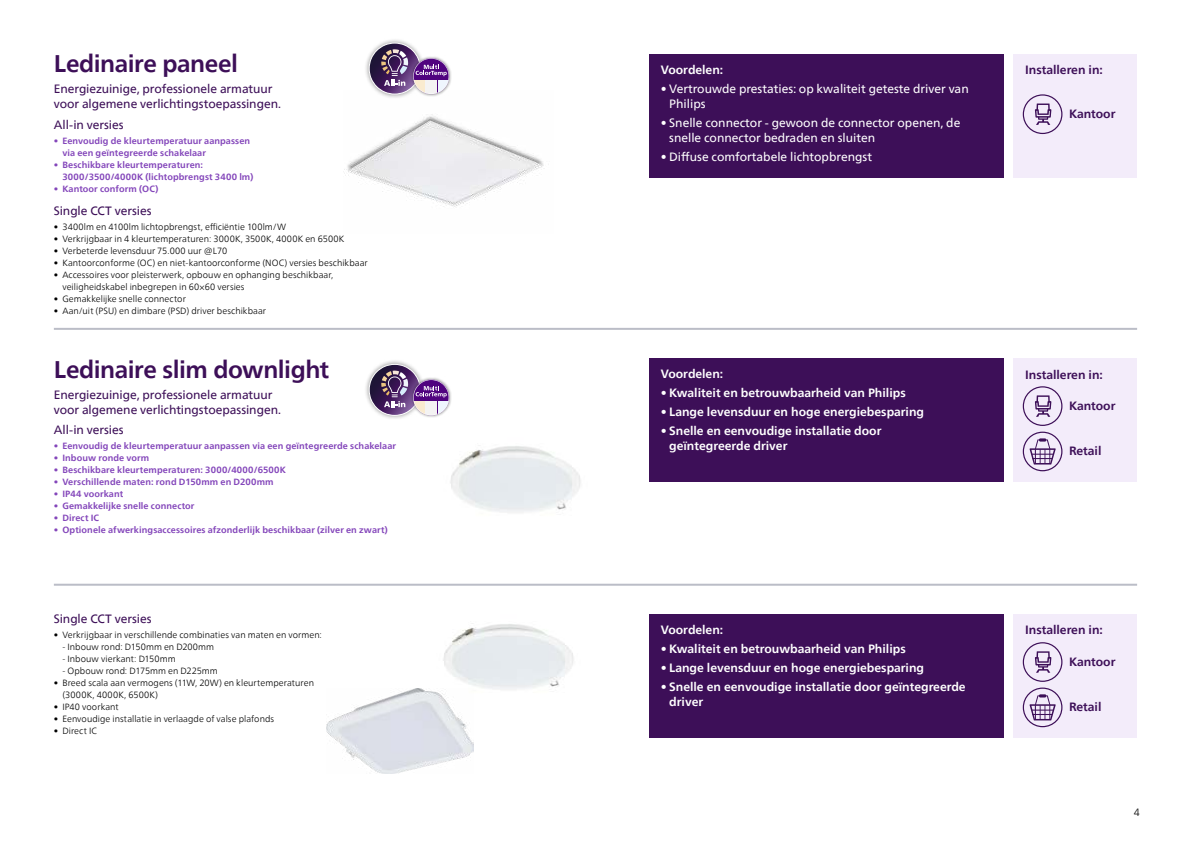
<style>
.page{position:relative;width:1191px;height:842px;background:#fff}
.page>*{position:absolute;margin:0;border:0;box-sizing:border-box;transform-origin:0 0}
.t1{font:700 24px "Neue Frutiger World";letter-spacing:-.02em;color:#3d0f58}
.t2{font:700 12px/15px "Neue Frutiger World";color:#fff}
.t3{font:12px/15px "Neue Frutiger World";letter-spacing:-.005em;color:#3d0f58}
.t4{font:12px/15px "Neue Frutiger World";color:#fff}
.t5{font:700 12px "Neue Frutiger World";color:#3d0f58}
.t6{font:300 10.5px "Neue Frutiger World";color:#000}
.t7{font:300 9px/12px "Neue Frutiger World";letter-spacing:.005em;color:#000}
.t8{font:700 9px/12px "Neue Frutiger World";letter-spacing:.01em;color:#8345ba}
</style>
<div class="page">
<div style="left:364px;top:38px;width:61px;height:61px;background:#000;opacity:.4"></div>
<div style="left:411px;top:55px;width:40px;height:41px;background:#000;opacity:.4"></div>
<svg style="left:369px;top:43px;width:80px;height:48px"></svg>
<img style="left:343px;top:91px;width:202px;height:116px">
<img style="left:443px;top:623px;width:131px;height:67px">
<img style="left:450px;top:446px;width:131px;height:67px">
<img style="left:326px;top:689px;width:147px;height:84px">
<div style="left:364px;top:360px;width:61px;height:61px;background:#000;opacity:.4"></div>
<div style="left:411px;top:377px;width:40px;height:41px;background:#000;opacity:.4"></div>
<svg style="left:369px;top:364px;width:80px;height:52px"></svg>
<hr style="left:54px;top:328px;width:1083px;height:2px;background:#bbbdc7">
<div style="left:649px;top:54px;width:354px;height:123px;background:#3d0f58"></div>
<div style="left:1013px;top:54px;width:124px;height:123px;background:#f3ecfa"></div>
<svg style="left:1035px;top:103px;width:16px;height:22px"></svg>
<div style="left:1022px;top:94px;width:40px;height:40px;border:1px solid #3d0f58;border-radius:50%"></div>
<hr style="left:54px;top:584px;width:1083px;height:2px;background:#bbbdc7">
<div style="left:649px;top:358px;width:354px;height:123px;background:#3d0f58"></div>
<div style="left:649px;top:614px;width:354px;height:123px;background:#3d0f58"></div>
<div style="left:1013px;top:358px;width:124px;height:123px;background:#f3ecfa"></div>
<svg style="left:1035px;top:395px;width:16px;height:22px"></svg>
<div style="left:1022px;top:386px;width:40px;height:40px;border:1px solid #3d0f58;border-radius:50%"></div>
<svg style="left:1029px;top:438px;width:26px;height:26px"></svg>
<div style="left:1022px;top:432px;width:40px;height:39px;border:1px solid #3d0f58;border-radius:50%"></div>
<div style="left:1013px;top:614px;width:124px;height:123px;background:#f3ecfa"></div>
<svg style="left:1035px;top:651px;width:16px;height:22px"></svg>
<div style="left:1022px;top:642px;width:40px;height:40px;border:1px solid #3d0f58;border-radius:50%"></div>
<svg style="left:1029px;top:694px;width:26px;height:26px"></svg>
<div style="left:1022px;top:687px;width:40px;height:40px;border:1px solid #3d0f58;border-radius:50%"></div>
<h1 class="t1" style="left:54px;top:43px;width:186px">Ledinaire paneel</h1>
<h2 class="t3" style="left:54px;top:82px;width:229px">Energiezuinige, professionele armatuur voor algemene verlichtingstoepassingen.</h2>
<h2 class="t3" style="left:54px;top:117px;width:71px">All-in versies</h2>
<p class="t8" style="left:62px;top:134px;width:189px;text-indent:-9px">• Eenvoudig de kleurtemperatuur aanpassen via een geïntegreerde schakelaar</p>
<p class="t8" style="left:62px;top:158px;width:192px;text-indent:-9px">• Beschikbare kleurtemperaturen:<br>3000/3500/4000K (lichtopbrengst 3400 lm)</p>
<p class="t8" style="left:54px;top:182px;width:106px">• Kantoor conform (OC)</p>
<h2 class="t3" style="left:54px;top:204px;width:99px">Single CCT versies</h2>
<p class="t7" style="left:54px;top:221px;width:234px">• 3400lm en 4100lm lichtopbrengst, efficiëntie 100lm/W</p>
<p class="t7" style="left:54px;top:233px;width:292px">• Verkrijgbaar in 4 kleurtemperaturen: 3000K, 3500K, 4000K en 6500K</p>
<p class="t7" style="left:54px;top:245px;width:175px">• Verbeterde levensduur 75.000 uur @L70</p>
<p class="t7" style="left:54px;top:257px;width:315px">• Kantoorconforme (OC) en niet-kantoorconforme (NOC) versies beschikbaar</p>
<p class="t7" style="left:62px;top:269px;width:272px;text-indent:-9px">• Accessoires voor pleisterwerk, opbouw en ophanging beschikbaar, veiligheidskabel inbegrepen in 60×60 versies</p>
<p class="t7" style="left:54px;top:293px;width:133px">• Gemakkelijke snelle connector</p>
<p class="t7" style="left:54px;top:305px;width:214px">• Aan/uit (PSU) en dimbare (PSD) driver beschikbaar</p>
<h1 class="t1" style="left:54px;top:348px;width:277px">Ledinaire slim downlight</h1>
<h2 class="t3" style="left:54px;top:387px;width:229px">Energiezuinige, professionele armatuur voor algemene verlichtingstoepassingen.</h2>
<h2 class="t3" style="left:54px;top:423px;width:71px">All-in versies</h2>
<p class="t8" style="left:54px;top:440px;width:344px">• Eenvoudig de kleurtemperatuur aanpassen via een geïntegreerde schakelaar</p>
<p class="t8" style="left:54px;top:452px;width:97px">• Inbouw ronde vorm</p>
<p class="t8" style="left:54px;top:464px;width:233px">• Beschikbare kleurtemperaturen: 3000/4000/6500K</p>
<p class="t8" style="left:54px;top:476px;width:221px">• Verschillende maten: rond D150mm en D200mm</p>
<p class="t8" style="left:54px;top:488px;width:71px">• IP44 voorkant</p>
<p class="t8" style="left:54px;top:500px;width:142px">• Gemakkelijke snelle connector</p>
<p class="t8" style="left:54px;top:512px;width:47px">• Direct IC</p>
<p class="t8" style="left:54px;top:524px;width:335px">• Optionele afwerkingsaccessoires afzonderlijk beschikbaar (zilver en zwart)</p>
<h2 class="t3" style="left:54px;top:612px;width:99px">Single CCT versies</h2>
<p class="t7" style="left:54px;top:629px;width:270px">• Verkrijgbaar in verschillende combinaties van maten en vormen:</p>
<p class="t7" style="left:62px;top:641px;width:153px">- Inbouw rond: D150mm en D200mm</p>
<p class="t7" style="left:62px;top:653px;width:115px">- Inbouw vierkant: D150mm</p>
<p class="t7" style="left:62px;top:665px;width:157px">- Opbouw rond: D175mm en D225mm</p>
<p class="t7" style="left:62px;top:677px;width:253px;text-indent:-9px">• Breed scala aan vermogens (11W, 20W) en kleurtemperaturen (3000K, 4000K, 6500K)</p>
<p class="t7" style="left:54px;top:701px;width:66px">• IP40 voorkant</p>
<p class="t7" style="left:54px;top:713px;width:222px">• Eenvoudige installatie in verlaagde of valse plafonds</p>
<p class="t7" style="left:54px;top:725px;width:45px">• Direct IC</p>
<h2 class="t2" style="left:660px;top:62px;width:64px">Voordelen:</h2>
<h2 class="t4" style="left:669px;top:81px;width:301px;text-indent:-9px">• Vertrouwde prestaties: op kwaliteit geteste driver van<br>Philips</h2>
<h2 class="t4" style="left:669px;top:116px;width:293px;text-indent:-9px">• Snelle connector - gewoon de connector openen, de snelle connector bedraden en sluiten</h2>
<h2 class="t4" style="left:660px;top:150px;width:213px">• Diffuse comfortabele lichtopbrengst</h2>
<h2 class="t5" style="left:1025px;top:60px;width:79px">Installeren in:</h2>
<h2 class="t5" style="left:1069px;top:103px;width:48px">Kantoor</h2>
<h2 class="t2" style="left:660px;top:366px;width:64px">Voordelen:</h2>
<h2 class="t2" style="left:660px;top:385px;width:246px">• Kwaliteit en betrouwbaarheid van Philips</h2>
<h2 class="t2" style="left:660px;top:404px;width:265px">• Lange levensduur en hoge energiebesparing</h2>
<h2 class="t2" style="left:669px;top:423px;width:214px;text-indent:-9px">• Snelle en eenvoudige installatie door geïntegreerde driver</h2>
<h2 class="t5" style="left:1025px;top:364px;width:79px">Installeren in:</h2>
<h2 class="t5" style="left:1069px;top:395px;width:48px">Kantoor</h2>
<h2 class="t5" style="left:1069px;top:441px;width:34px">Retail</h2>
<h2 class="t2" style="left:660px;top:622px;width:64px">Voordelen:</h2>
<h2 class="t2" style="left:660px;top:641px;width:246px">• Kwaliteit en betrouwbaarheid van Philips</h2>
<h2 class="t2" style="left:660px;top:660px;width:265px">• Lange levensduur en hoge energiebesparing</h2>
<h2 class="t2" style="left:669px;top:679px;width:298px;text-indent:-9px">• Snelle en eenvoudige installatie door geïntegreerde driver</h2>
<h2 class="t5" style="left:1025px;top:620px;width:79px">Installeren in:</h2>
<h2 class="t5" style="left:1069px;top:651px;width:48px">Kantoor</h2>
<h2 class="t5" style="left:1069px;top:696px;width:34px">Retail</h2>
<p class="t6" style="left:1134px;top:804px;width:8px">4</p>
</div>
